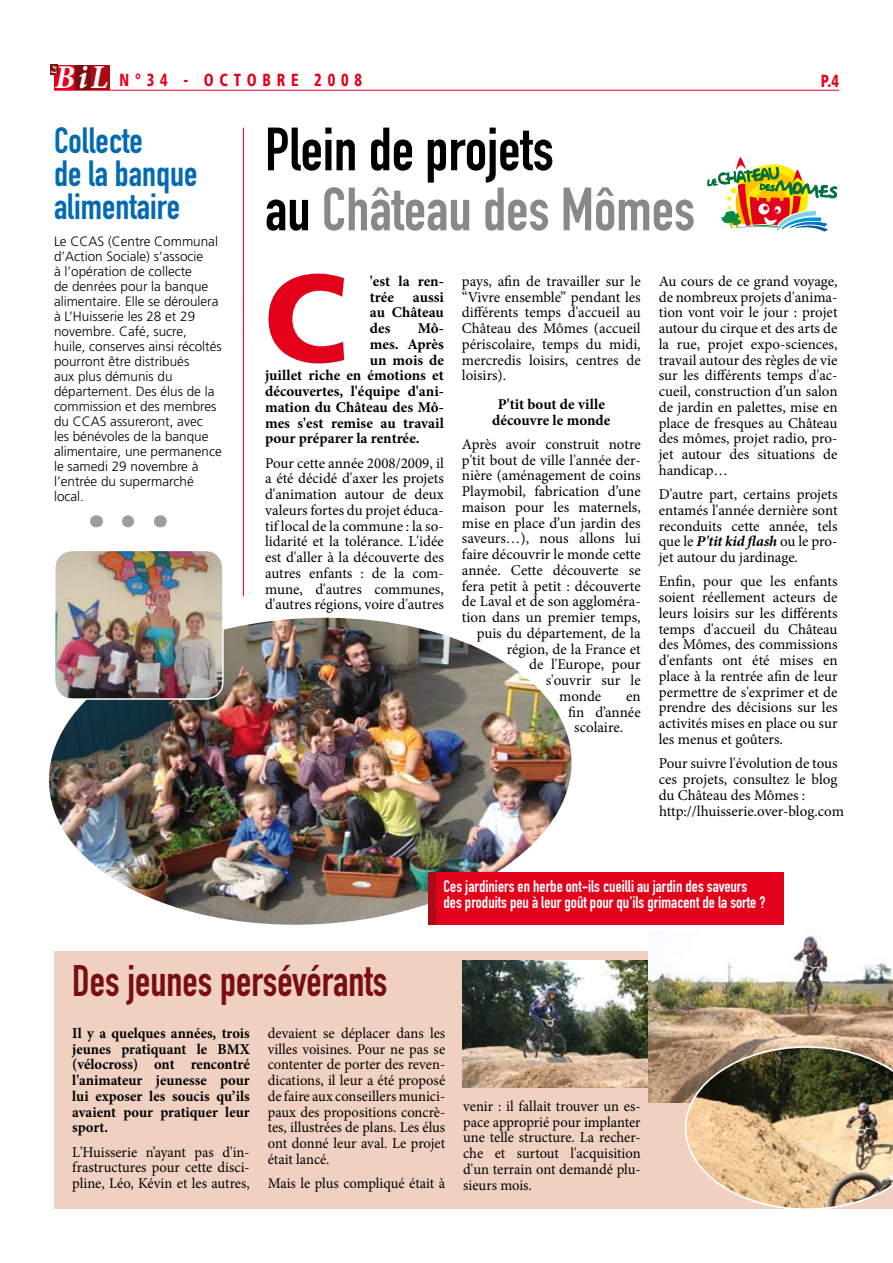
<style>
.page{position:relative;width:893px;height:1263px;background:#fff}
.page>*{position:absolute;margin:0;border:0;box-sizing:border-box;transform-origin:0 0}
.t1{font:900 124.5px "Frutiger LT Std";color:#e2001a}
.t2{font:60px/60px "DIN Engschrift Std";color:#000}
.t3{font:43.5px "DIN Engschrift Std";color:#790e11;scale:.95 1}
.t4{font:36px/33px "DIN Engschrift Std";color:#006ab2}
.t5{font:900 condensed 17.55px "Frutiger LT Std";letter-spacing:.4em;color:#e2001a;scale:.83 1}
.t6{font:16.5px/16.5px "DIN Engschrift Std";color:#fff}
.t7{font:15px/15.8px "Minion Pro";color:#000;text-align:justify}
.t8{font:700 15px/15.8px "Minion Pro";color:#000;text-align:justify}
.t9{font:300 13.5px/15px "Frutiger LT Std";color:#000}
.t10{font:italic 700 8.1px "Minion Pro";color:#fff}
.s1{font-family:"Minion Pro";font-weight:700;font-style:italic;font-stretch:normal;font-size:33.45px;color:#fff}
.s2{font-family:"Minion Pro";font-weight:700;font-style:italic;font-stretch:normal;font-size:33.9px;color:#fff}
.s3{color:#87888a}
.s4{font-weight:700;font-style:italic}
</style>
<div class="page">
<hr style="left:54px;top:90px;width:785px;height:1px;background:#e2001a">
<div style="left:54px;top:65px;width:55px;height:25px;background:#e2001a"></div>
<div style="left:87px;top:65px;width:23px;height:25px;background:#ae0917"></div>
<div style="left:76px;top:65px;width:15px;height:25px;background:#790e11"></div>
<div style="left:50px;top:65px;width:8px;height:10px;background:#790e11"></div>
<div style="left:54px;top:951px;width:839px;height:258px;background:#f0d0c1"></div>
<hr style="left:243px;top:128px;width:1px;height:468px;background:#e2001a">
<svg style="left:128px;top:515px;width:6px;height:12px"></svg>
<svg style="left:96px;top:515px;width:1px;height:12px"></svg>
<svg style="left:160px;top:515px;width:1px;height:12px"></svg>
<img style="left:48px;top:618px;width:528px;height:307px">
<svg style="left:707px;top:157px;width:131px;height:75px"></svg>
<img style="left:55px;top:553px;width:168px;height:146px">
<div style="left:54px;top:550px;width:170px;height:150px;border:2px solid #fff;border-radius:18px"></div>
<img style="left:462px;top:960px;width:187px;height:127px">
<img style="left:649px;top:936px;width:244px;height:166px">
<img style="left:685px;top:1046px;width:208px;height:163px">
<div style="left:430px;top:872px;width:354px;height:52px;background:#e2001a"></div>
<div style="left:428px;top:872px;width:8px;height:52px;background:#ae0917"></div>
<p class="t10" style="left:48px;top:74px;width:9px;rotate:-90deg">Le</p>
<p class="t5" style="left:55px;top:69px;width:372px"><span class="s1">B</span><span class="s2">i</span><span class="s1">L</span> N°34 - OCTOBRE 2008</p>
<h3 class="t4" style="left:54px;top:124px;width:145px">Collecte<br>de la banque alimentaire</h3>
<h2 class="t2" style="left:265px;top:120px;width:432px">Plein de projets<br>au <span class="s3">Château des Mômes</span></h2>
<p class="t5" style="left:821px;top:70px;width:23px">P.4</p>
<p class="t9" style="left:54px;top:234px;width:169px">Le CCAS (Centre Communal d’Action Sociale) s’associe<br>à l’opération de collecte<br>de denrées pour la banque alimentaire. Elle se déroulera à L’Huisserie les 28 et 29 novembre. Café, sucre, huile, conserves ainsi récoltés pourront être distribués<br>aux plus démunis du département. Des élus de la commission et des membres du CCAS assureront, avec<br>les bénévoles de la banque alimentaire, une permanence le samedi 29 novembre à l’entrée du supermarché local.</p>
<h1 class="t1" style="left:264px;top:243px;width:85px">C</h1>
<p class="t8" style="left:370px;top:273px;width:75px">'est la ren&shy;trée aussi au Château des</p>
<p class="t8" style="left:418px;top:320px;width:28px">Mô-</p>
<p class="t8" style="left:370px;top:336px;width:75px">mes. Après</p>
<p class="t8" style="left:370px;top:352px;width:75px">un mois de</p>
<p class="t8" style="left:265px;top:368px;width:180px">juillet riche en émotions et</p>
<p class="t8" style="left:265px;top:383px;width:180px">découvertes, l'équipe d'ani-</p>
<p class="t8" style="left:265px;top:399px;width:180px">mation du Château des Mô-</p>
<p class="t8" style="left:265px;top:415px;width:180px">mes s'est remise au travail</p>
<p class="t8" style="left:265px;top:431px;width:156px">pour préparer la rentrée.</p>
<p class="t7" style="left:265px;top:455px;width:180px">Pour cette année 2008/2009, il a été décidé d'axer les projets d'animation autour de deux valeurs fortes du projet éduca&shy;tif local de la commune : la so&shy;lidarité et la tolérance. L'idée est d'aller à la découverte des autres enfants : de la com&shy;mune, d'autres communes, d'autres régions, voire d'autres</p>
<p class="t7" style="left:462px;top:273px;width:180px">pays, afin de travailler sur le “Vivre ensemble” pendant les différents temps d'accueil au Château des Mômes (accueil périscolaire, temps du midi, mercredis loisirs, centres de loisirs).</p>
<p class="t8" style="left:492px;top:396px;width:120px;text-align:center">P'tit bout de ville découvre le monde</p>
<p class="t7" style="left:462px;top:436px;width:180px">Après avoir construit notre</p>
<p class="t7" style="left:462px;top:452px;width:180px">p'tit bout de ville l'année der-</p>
<p class="t7" style="left:462px;top:468px;width:180px">nière (aménagement de coins</p>
<p class="t7" style="left:462px;top:484px;width:180px">Playmobil, fabrication d’une</p>
<p class="t7" style="left:462px;top:499px;width:180px">maison pour les maternels,</p>
<p class="t7" style="left:462px;top:515px;width:180px">mise en place d’un jardin des</p>
<p class="t7" style="left:462px;top:531px;width:180px">saveurs…), nous allons lui</p>
<p class="t7" style="left:462px;top:547px;width:180px">faire découvrir le monde cette</p>
<p class="t7" style="left:462px;top:562px;width:180px">année. Cette découverte se</p>
<p class="t7" style="left:462px;top:578px;width:180px">fera petit à petit : découverte</p>
<p class="t7" style="left:462px;top:594px;width:180px">de Laval et de son aggloméra-</p>
<p class="t7" style="left:462px;top:610px;width:180px">tion dans un premier temps,</p>
<p class="t7" style="left:477px;top:625px;width:166px">puis du département, de la</p>
<p class="t7" style="left:507px;top:641px;width:136px">région, de la France et</p>
<p class="t7" style="left:529px;top:657px;width:113px">de l'Europe, pour</p>
<p class="t7" style="left:546px;top:673px;width:97px">s'ouvrir sur le</p>
<p class="t7" style="left:559px;top:688px;width:44px">monde</p>
<p class="t7" style="left:626px;top:688px;width:16px">en</p>
<p class="t7" style="left:568px;top:704px;width:74px">fin d’année</p>
<p class="t7" style="left:574px;top:720px;width:50px">scolaire.</p>
<p class="t7" style="left:659px;top:273px;width:180px">Au cours de ce grand voyage, de nombreux projets d'anima&shy;tion vont voir le jour : projet autour du cirque et des arts de la rue, projet expo-sciences, travail autour des règles de vie sur les différents temps d'ac&shy;cueil, construction d’un salon de jardin en palettes, mise en place de fresques au Château des mômes, projet radio, pro&shy;jet autour des situations de handicap…</p>
<p class="t7" style="left:659px;top:487px;width:180px">D'autre part, certains projets entamés l'année dernière sont reconduits cette année, tels que le <span class="s4">P'tit kid flash</span> ou le pro&shy;jet autour du jardinage.</p>
<p class="t7" style="left:659px;top:574px;width:180px">Enfin, pour que les enfants soient réellement acteurs de leurs loisirs sur les différents temps d'accueil du Château des Mômes, des commissions d'enfants ont été mises en place à la rentrée afin de leur permettre de s'exprimer et de prendre des décisions sur les activités mises en place ou sur les menus et goûters.</p>
<p class="t7" style="left:659px;top:756px;width:187px;text-align:left">Pour suivre l'évolution de tous ces projets, consultez le blog du Château des Mômes : http://lhuisserie.over-blog.com</p>
<p class="t6" style="left:444px;top:878px;width:323px">Ces jardiniers en herbe ont-ils cueilli au jardin des saveurs des produits peu à leur goût pour qu'ils grimacent de la sorte ?</p>
<h3 class="t3" style="left:72px;top:955px;width:333px">Des jeunes persévérants</h3>
<p class="t8" style="left:72px;top:1025px;width:179px">Il y a quelques années, trois jeunes pratiquant le BMX (vélocross) ont rencontré l'animateur jeunesse pour lui exposer les soucis qu’ils avaient pour pratiquer leur sport.</p>
<p class="t7" style="left:72px;top:1144px;width:179px">L'Huisserie n’ayant pas d'in&shy;frastructures pour cette disci&shy;pline, Léo, Kévin et les autres,</p>
<p class="t7" style="left:268px;top:1025px;width:179px">devaient se déplacer dans les villes voisines. Pour ne pas se contenter de porter des reven&shy;dications, il leur a été proposé de faire aux conseillers munici&shy;paux des propositions concrè&shy;tes, illustrées de plans. Les élus ont donné leur aval. Le projet était lancé.</p>
<p class="t7" style="left:268px;top:1175px;width:179px">Mais le plus compliqué était à</p>
<p class="t7" style="left:463px;top:1098px;width:179px">venir : il fallait trouver un es&shy;pace approprié pour implanter une telle structure. La recher&shy;che et surtout l'acquisition d'un terrain ont demandé plu&shy;sieurs mois.</p>
</div>
